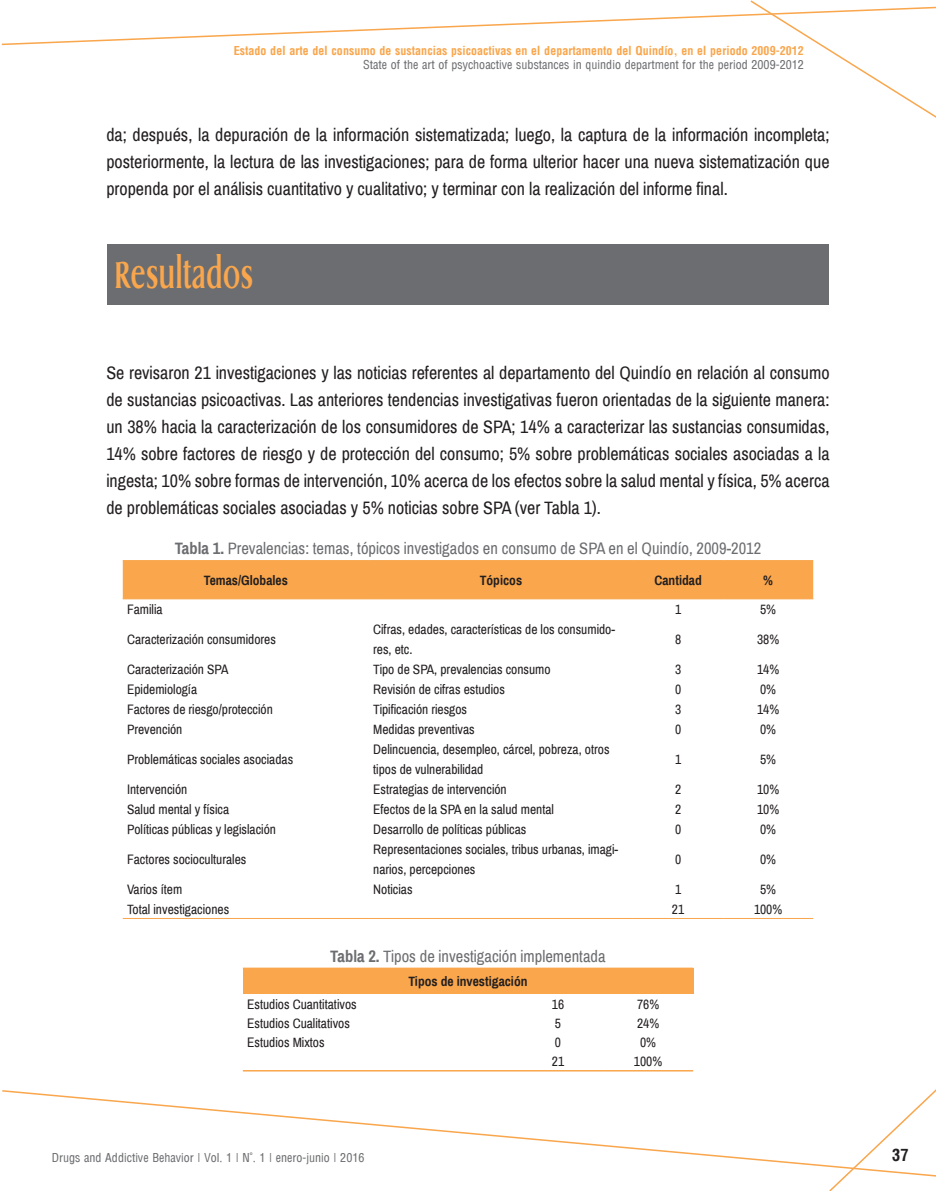
<style>
.page{position:relative;width:936px;height:1191px;background:#fff}
.page>*{position:absolute;margin:0;border:0;box-sizing:border-box;transform-origin:0 0}
.t1{font:700 37.5px "Griffon Condensed";letter-spacing:.02em;color:#f9a64c}
.t2{font:18px/27px "Archivo Narrow";color:#231f20;text-align:justify}
.t3{font:16.5px "Archivo Narrow";color:#6c6d70}
.t4{font:700 condensed 16.5px "Arena";color:#231f20}
.t5{font:13.5px/20.2px "Archivo Narrow";color:#231f20}
.t6{font:700 13.5px "Archivo Narrow";color:#231f20}
.t7{font:12px "Arena Condensed";color:#6c6d70}
.t8{font:700 condensed 12px "Arena";color:#f9a64c}
.s1{font-weight:700}
</style>
<div class="page">
<svg style="left:2px;top:1090px;width:825px;height:77px"></svg>
<svg style="left:827px;top:1090px;width:108px;height:101px"></svg>
<svg style="left:1px;top:0;width:934px;height:117px"></svg>
<div style="left:107px;top:244px;width:721px;height:61px;background:#6c6d70"></div>
<div style="left:123px;top:561px;width:690px;height:37px;background:#f9a64c"></div>
<hr style="left:123px;top:918px;width:246px;height:1px;background:#f9a64c">
<hr style="left:369px;top:918px;width:264px;height:1px;background:#f9a64c">
<hr style="left:633px;top:918px;width:90px;height:1px;background:#f9a64c">
<hr style="left:723px;top:918px;width:90px;height:1px;background:#f9a64c">
<hr style="left:123px;top:560px;width:246px;height:1px;background:#f9a64c">
<hr style="left:369px;top:560px;width:264px;height:1px;background:#f9a64c">
<hr style="left:633px;top:560px;width:90px;height:1px;background:#f9a64c">
<hr style="left:723px;top:560px;width:90px;height:1px;background:#f9a64c">
<hr style="left:123px;top:598px;width:246px;height:1px;background:#f9a64c">
<hr style="left:369px;top:598px;width:264px;height:1px;background:#f9a64c">
<hr style="left:633px;top:598px;width:90px;height:1px;background:#f9a64c">
<hr style="left:723px;top:598px;width:90px;height:1px;background:#f9a64c">
<div style="left:243px;top:968px;width:450px;height:26px;background:#f9a64c"></div>
<hr style="left:243px;top:967px;width:270px;height:2px;background:#f9a64c">
<hr style="left:513px;top:967px;width:90px;height:2px;background:#f9a64c">
<hr style="left:603px;top:967px;width:90px;height:2px;background:#f9a64c">
<hr style="left:243px;top:1070px;width:270px;height:1px;background:#f9a64c">
<hr style="left:513px;top:1070px;width:90px;height:1px;background:#f9a64c">
<hr style="left:603px;top:1070px;width:90px;height:1px;background:#f9a64c">
<p class="t8" style="left:234px;top:44px;width:571px">Estado del arte del consumo de sustancias psicoactivas en el departamento del Quindío, en el periodo 2009-2012</p>
<p class="t7" style="left:363px;top:58px;width:442px">State of the art of psychoactive substances in quindio department for the period 2009-2012</p>
<p class="t2" style="left:106px;top:121px;width:724px">da; después, la depuración de la información sistematizada; luego, la captura de la información incompleta; posteriormente, la lectura de las investigaciones; para de forma ulterior hacer una nueva sistematización que propenda por el análisis cuantitativo y cualitativo; y terminar con la realización del informe final.</p>
<h1 class="t1" style="left:115px;top:249px;width:139px">Resultados</h1>
<p class="t2" style="left:106px;top:359px;width:724px">Se revisaron 21 investigaciones y las noticias referentes al departamento del Quindío en relación al consumo de sustancias psicoactivas. Las anteriores tendencias investigativas fueron orientadas de la siguiente manera: un 38% hacia la caracterización de los consumidores de SPA; 14% a caracterizar las sustancias consumidas, 14% sobre factores de riesgo y de protección del consumo; 5% sobre problemáticas sociales asociadas a la ingesta; 10% sobre formas de intervención, 10% acerca de los efectos sobre la salud mental y física, 5% acerca de problemáticas sociales asociadas y 5% noticias sobre SPA (ver Tabla 1).</p>
<p class="t3" style="left:175px;top:538px;width:588px"><span class="s1">Tabla 1.</span> Prevalencias: temas, tópicos investigados en consumo de SPA en el Quindío, 2009-2012</p>
<p class="t6" style="left:204px;top:571px;width:86px">Temas/Globales</p>
<p class="t6" style="left:479px;top:571px;width:44px">Tópicos</p>
<p class="t6" style="left:654px;top:571px;width:49px">Cantidad</p>
<p class="t6" style="left:763px;top:571px;width:11px">%</p>
<p class="t5" style="left:127px;top:599px;width:37px">Familia</p>
<p class="t5" style="left:675px;top:599px;width:8px">1</p>
<p class="t5" style="left:760px;top:599px;width:17px">5%</p>
<p class="t5" style="left:127px;top:629px;width:150px">Caracterización consumidores</p>
<p class="t5" style="left:373px;top:619px;width:243px">Cifras, edades, características de los consumido&shy;res, etc.</p>
<p class="t5" style="left:675px;top:629px;width:8px">8</p>
<p class="t5" style="left:757px;top:629px;width:24px">38%</p>
<p class="t5" style="left:127px;top:659px;width:103px">Caracterización SPA</p>
<p class="t5" style="left:373px;top:659px;width:179px">Tipo de SPA, prevalencias consumo</p>
<p class="t5" style="left:675px;top:659px;width:8px">3</p>
<p class="t5" style="left:757px;top:659px;width:24px">14%</p>
<p class="t5" style="left:127px;top:679px;width:72px">Epidemiología</p>
<p class="t5" style="left:373px;top:679px;width:133px">Revisión de cifras estudios</p>
<p class="t5" style="left:675px;top:679px;width:8px">0</p>
<p class="t5" style="left:760px;top:679px;width:17px">0%</p>
<p class="t5" style="left:127px;top:699px;width:147px">Factores de riesgo/protección</p>
<p class="t5" style="left:373px;top:699px;width:95px">Tipificación riesgos</p>
<p class="t5" style="left:675px;top:699px;width:8px">3</p>
<p class="t5" style="left:757px;top:699px;width:24px">14%</p>
<p class="t5" style="left:127px;top:719px;width:57px">Prevención</p>
<p class="t5" style="left:373px;top:719px;width:103px">Medidas preventivas</p>
<p class="t5" style="left:675px;top:719px;width:8px">0</p>
<p class="t5" style="left:760px;top:719px;width:17px">0%</p>
<p class="t5" style="left:127px;top:749px;width:168px">Problemáticas sociales asociadas</p>
<p class="t5" style="left:373px;top:739px;width:238px">Delincuencia, desempleo, cárcel, pobreza, otros tipos de vulnerabilidad</p>
<p class="t5" style="left:675px;top:749px;width:8px">1</p>
<p class="t5" style="left:760px;top:749px;width:17px">5%</p>
<p class="t5" style="left:127px;top:779px;width:62px">Intervención</p>
<p class="t5" style="left:373px;top:779px;width:135px">Estrategias de intervención</p>
<p class="t5" style="left:675px;top:779px;width:8px">2</p>
<p class="t5" style="left:757px;top:779px;width:24px">10%</p>
<p class="t5" style="left:127px;top:799px;width:104px">Salud mental y física</p>
<p class="t5" style="left:373px;top:799px;width:182px">Efectos de la SPA en la salud mental</p>
<p class="t5" style="left:675px;top:799px;width:8px">2</p>
<p class="t5" style="left:757px;top:799px;width:24px">10%</p>
<p class="t5" style="left:127px;top:820px;width:150px">Políticas públicas y legislación</p>
<p class="t5" style="left:373px;top:820px;width:155px">Desarrollo de políticas públicas</p>
<p class="t5" style="left:675px;top:820px;width:8px">0</p>
<p class="t5" style="left:760px;top:820px;width:17px">0%</p>
<p class="t5" style="left:127px;top:849px;width:121px">Factores socioculturales</p>
<p class="t5" style="left:373px;top:839px;width:246px">Representaciones sociales, tribus urbanas, imagi&shy;narios, percepciones</p>
<p class="t5" style="left:675px;top:849px;width:8px">0</p>
<p class="t5" style="left:760px;top:849px;width:17px">0%</p>
<p class="t5" style="left:127px;top:879px;width:57px">Varios ítem</p>
<p class="t5" style="left:373px;top:879px;width:41px">Noticias</p>
<p class="t5" style="left:675px;top:879px;width:8px">1</p>
<p class="t5" style="left:760px;top:879px;width:17px">5%</p>
<p class="t5" style="left:127px;top:899px;width:104px">Total investigaciones</p>
<p class="t5" style="left:672px;top:899px;width:14px">21</p>
<p class="t5" style="left:754px;top:899px;width:30px">100%</p>
<p class="t3" style="left:330px;top:945px;width:277px"><span class="s1">Tabla 2.</span> Tipos de investigación implementada</p>
<p class="t6" style="left:408px;top:973px;width:121px">Tipos de investigación</p>
<p class="t5" style="left:247px;top:994px;width:111px">Estudios Cuantitativos</p>
<p class="t5" style="left:552px;top:994px;width:14px">16</p>
<p class="t5" style="left:637px;top:994px;width:24px">76%</p>
<p class="t5" style="left:247px;top:1013px;width:104px">Estudios Cualitativos</p>
<p class="t5" style="left:555px;top:1013px;width:8px">5</p>
<p class="t5" style="left:637px;top:1013px;width:24px">24%</p>
<p class="t5" style="left:247px;top:1032px;width:79px">Estudios Mixtos</p>
<p class="t5" style="left:555px;top:1032px;width:8px">0</p>
<p class="t5" style="left:640px;top:1032px;width:17px">0%</p>
<p class="t5" style="left:552px;top:1051px;width:14px">21</p>
<p class="t5" style="left:634px;top:1051px;width:30px">100%</p>
<p class="t7" style="left:52px;top:1150px;width:314px">Drugs and Addictive Behavior | Vol. 1 | N°. 1 | enero-junio | 2016</p>
<p class="t4" style="left:892px;top:1145px;width:18px">37</p>
</div>
